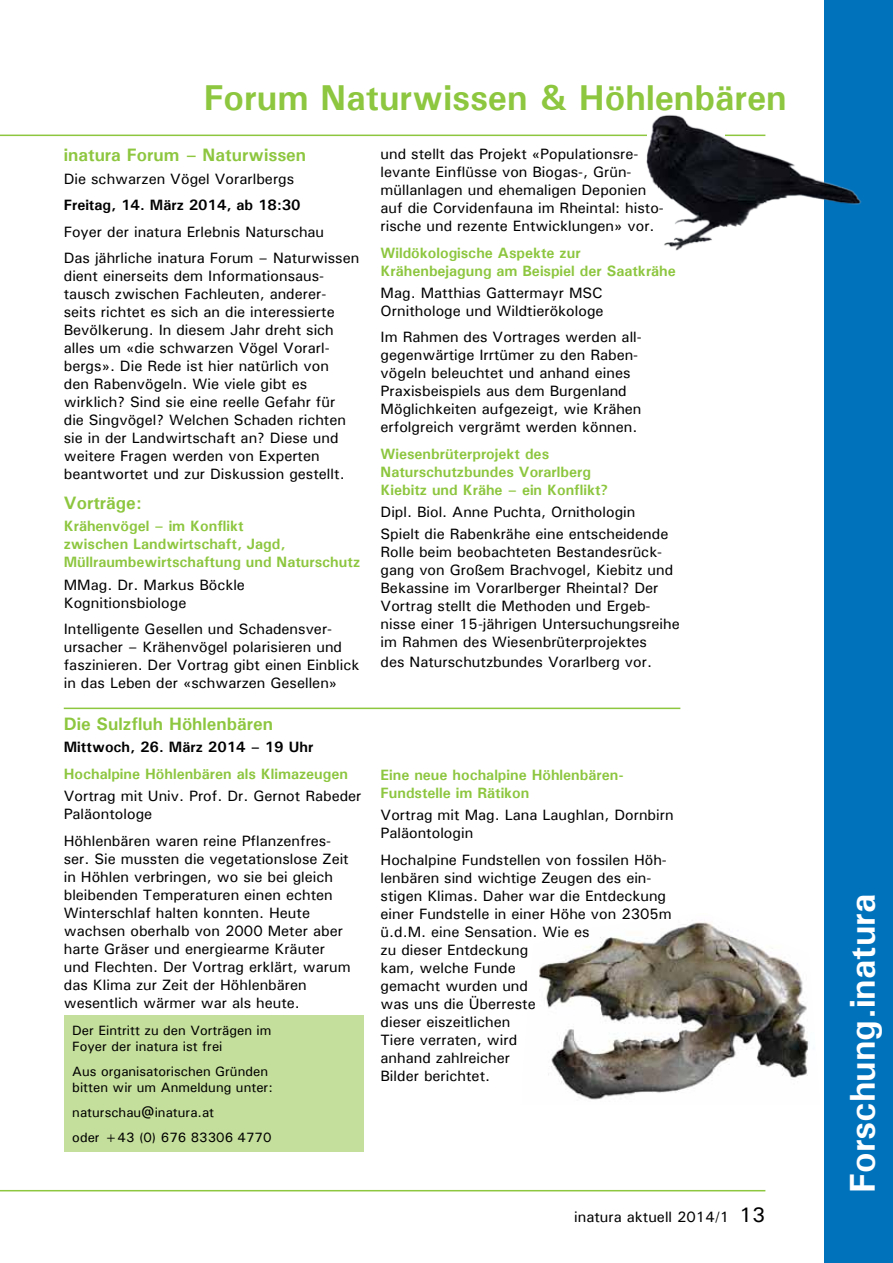
<style>
.page{position:relative;width:893px;height:1263px;background:#fff}
.page>*{position:absolute;margin:0;border:0;box-sizing:border-box;transform-origin:0 0}
.t1{font:700 36px "Univers";color:#8dc63f}
.t2{font:700 36px "Univers";color:#fff}
.t3{font:700 18px "Univers";color:#8dc63f}
.t4{font:500 15px/18px "Univers";color:#000}
.t5{font:700 15px/18px "Univers";color:#8dc63f}
.t6{font:700 15px "Univers";color:#000}
.t7{font:500 13.5px/16.2px "Univers";color:#000}
.s1{font-size:21px}
</style>
<div class="page">
<hr style="left:0;top:135px;width:765px;height:1px;background:#8dc63f">
<hr style="left:0;top:1190px;width:765px;height:1px;background:#8dc63f">
<div style="left:825px;top:0;width:68px;height:1263px;background:#0072bc"></div>
<div style="left:64px;top:1015px;width:300px;height:136px;background:#c4df9b"></div>
<hr style="left:64px;top:708px;width:616px;height:1px;background:#8dc63f">
<img style="left:539px;top:922px;width:270px;height:178px">
<img style="left:634px;top:93px;width:227px;height:189px">
<h1 class="t1" style="left:204px;top:75px;width:585px">Forum Naturwissen &amp; Höhlenbären</h1>
<p class="t3" style="left:64px;top:144px;width:244px">inatura Forum – Naturwissen</p>
<p class="t4" style="left:64px;top:169px;width:232px">Die schwarzen Vögel Vorarlbergs</p>
<p class="t6" style="left:64px;top:195px;width:238px">Freitag, 14. März 2014, ab 18:30</p>
<p class="t4" style="left:64px;top:218px;width:297px;line-height:26.5px">Foyer der inatura Erlebnis Naturschau<br>Das jährliche inatura Forum – Naturwissen</p>
<p class="t4" style="left:64px;top:266px;width:284px">dient einerseits dem Informationsaus&shy;tausch zwischen Fachleuten, anderer&shy;seits richtet es sich an die interessierte Bevölkerung. In diesem Jahr dreht sich alles um «die schwarzen Vögel Vorarl&shy;bergs». Die Rede ist hier natürlich von den Rabenvögeln. Wie viele gibt es wirklich? Sind sie eine reelle Gefahr für die Singvögel? Welchen Schaden richten sie in der Landwirtschaft an? Diese und weitere Fragen werden von Experten beantwortet und zur Diskussion gestellt.</p>
<p class="t3" style="left:64px;top:491px;width:80px">Vorträge:</p>
<p class="t5" style="left:64px;top:517px;width:298px">Krähenvögel – im Konflikt<br>zwischen Landwirtschaft, Jagd,<br>Müllraumbewirtschaftung und Naturschutz</p>
<p class="t4" style="left:64px;top:575px;width:183px">MMag. Dr. Markus Böckle<br>Kognitionsbiologe</p>
<p class="t4" style="left:64px;top:620px;width:297px">Intelligente Gesellen und Schadensver&shy;ursacher – Krähenvögel polarisieren und faszinieren. Der Vortrag gibt einen Einblick in das Leben der «schwarzen Gesellen»</p>
<p class="t4" style="left:381px;top:145px;width:285px">und stellt das Projekt «Populationsre&shy;levante Einflüsse von Biogas-, Grün&shy;müllanlagen und ehemaligen Deponien auf die Corvidenfauna im Rheintal: histo&shy;rische und rezente Entwicklungen» vor.</p>
<p class="t5" style="left:381px;top:243px;width:297px">Wildökologische Aspekte zur<br>Krähenbejagung am Beispiel der Saatkrähe</p>
<p class="t4" style="left:381px;top:283px;width:225px">Mag. Matthias Gattermayr MSC<br>Ornithologe und Wildtierökologe</p>
<p class="t4" style="left:381px;top:328px;width:263px">Im Rahmen des Vortrages werden all&shy;gegenwärtige Irrtümer zu den Raben&shy;vögeln beleuchtet und anhand eines Praxisbeispiels aus dem Burgenland Möglichkeiten aufgezeigt, wie Krähen erfolgreich vergrämt werden können.</p>
<p class="t5" style="left:381px;top:444px;width:229px">Wiesenbrüterprojekt des<br>Naturschutzbundes Vorarlberg<br>Kiebitz und Krähe – ein Konflikt?</p>
<p class="t4" style="left:381px;top:501px;width:289px;line-height:22.2px">Dipl. Biol. Anne Puchta, Ornithologin<br>Spielt die Rabenkrähe eine entscheidende</p>
<p class="t4" style="left:381px;top:543px;width:301px">Rolle beim beobachteten Bestandesrück&shy;gang von Großem Brachvogel, Kiebitz und Bekassine im Vorarlberger Rheintal? Der Vortrag stellt die Methoden und Ergeb&shy;nisse einer 15-jährigen Untersuchungsreihe im Rahmen des Wiesenbrüterprojektes</p>
<p class="t4" style="left:381px;top:653px;width:273px">des Naturschutzbundes Vorarlberg vor.</p>
<p class="t3" style="left:64px;top:712px;width:211px">Die Sulzfluh Höhlenbären</p>
<p class="t6" style="left:64px;top:737px;width:251px">Mittwoch, 26. März 2014 – 19 Uhr</p>
<p class="t5" style="left:64px;top:764px;width:286px">Hochalpine Höhlenbären als Klimazeugen</p>
<p class="t4" style="left:64px;top:786px;width:299px">Vortrag mit Univ. Prof. Dr. Gernot Rabeder<br>Paläontologe</p>
<p class="t4" style="left:64px;top:831px;width:288px">Höhlenbären waren reine Pflanzenfres&shy;ser. Sie mussten die vegetationslose Zeit in Höhlen verbringen, wo sie bei gleich bleibenden Temperaturen einen echten Winterschlaf halten konnten. Heute wachsen oberhalb von 2000 Meter aber harte Gräser und energiearme Kräuter und Flechten. Der Vortrag erklärt, warum das Klima zur Zeit der Höhlenbären wesentlich wärmer war als heute.</p>
<p class="t7" style="left:72px;top:1022px;width:201px">Der Eintritt zu den Vorträgen im<br>Foyer der inatura ist frei</p>
<p class="t7" style="left:72px;top:1063px;width:202px">Aus organisatorischen Gründen bitten wir um Anmeldung unter:</p>
<p class="t7" style="left:72px;top:1100px;width:201px;line-height:24.8px">naturschau@inatura.at<br>oder +43 (0) 676 83306 4770</p>
<p class="t5" style="left:381px;top:765px;width:244px">Eine neue hochalpine Höhlenbären-<br>Fundstelle im Rätikon</p>
<p class="t4" style="left:381px;top:806px;width:295px">Vortrag mit Mag. Lana Laughlan, Dornbirn<br>Paläontologin</p>
<p class="t4" style="left:381px;top:850px;width:293px">Hochalpine Fundstellen von fossilen Höh&shy;lenbären sind wichtige Zeugen des ein&shy;stigen Klimas. Daher war die Entdeckung einer Fundstelle in einer Höhe von 2305m ü.d.M. eine Sensation. Wie es<br>zu dieser Entdeckung<br>kam, welche Funde<br>gemacht wurden und<br>was uns die Überreste<br>dieser eiszeitlichen<br>Tiere verraten, wird<br>anhand zahlreicher<br>Bilder berichtet.</p>
<p class="t4" style="left:574px;top:1207px;width:193px">inatura aktuell 2014/1 <span class="s1">13</span></p>
<h1 class="t2" style="left:840px;top:1193px;width:300px;rotate:-90deg">Forschung.inatura</h1>
</div>
